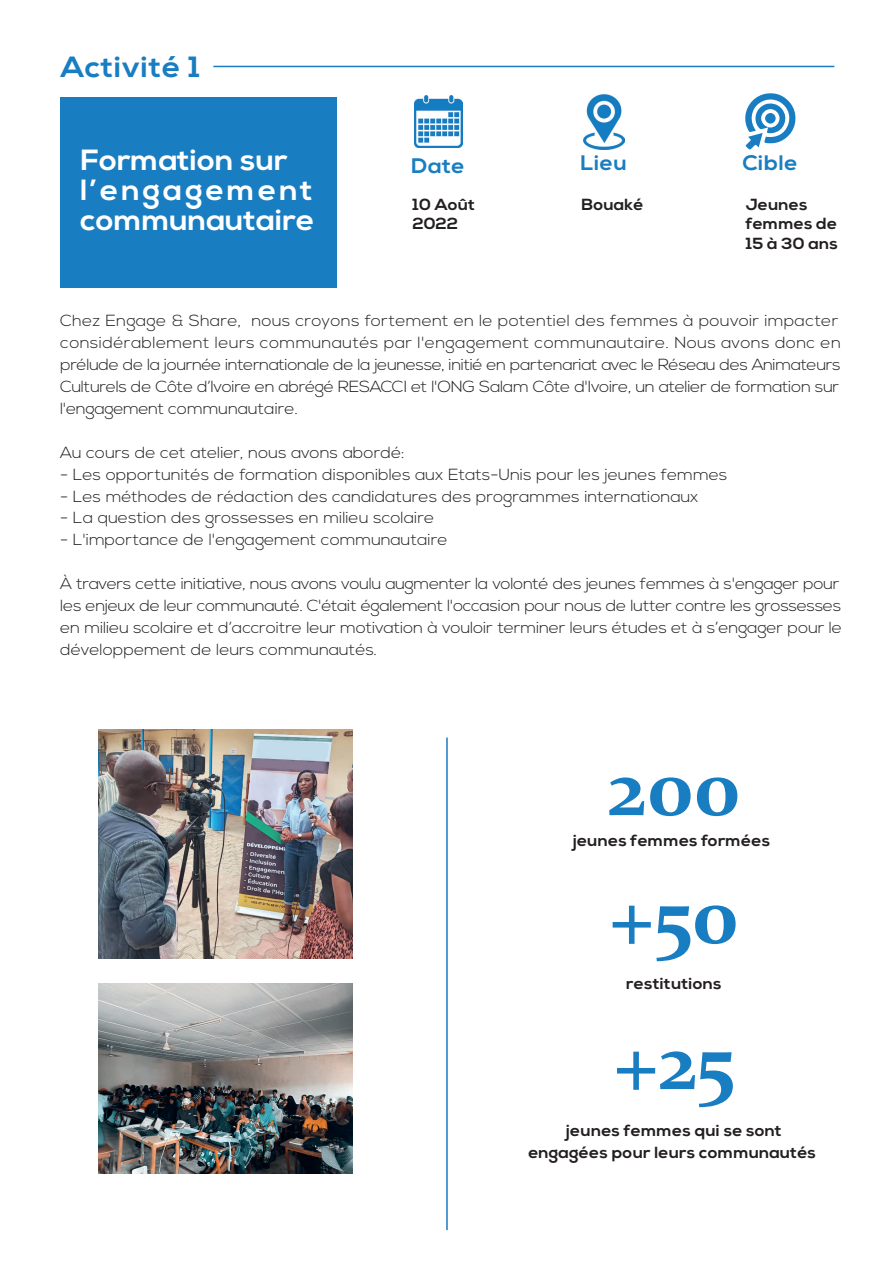
<style>
.page{position:relative;width:894px;height:1264px;background:#fff}
.page>*{position:absolute;margin:0;border:0;box-sizing:border-box;transform-origin:0 0}
.t1{font:700 81px/127.9px "Constantia";color:#197dc2}
.t2{font:700 29.25px/30px "Nexa";color:#fff;scale:1.07 1}
.t3{font:700 29.25px "Nexa";letter-spacing:.025em;color:#197dc2;scale:1.07 1}
.t4{font:700 21px "Nexa";letter-spacing:.025em;color:#197dc2;scale:1.07 1}
.t5{font:300 16.05px/21.9px "Nexa";letter-spacing:-.015em;color:#231f20;scale:1.07 1}
.t6{font:700 16.05px/19.5px "Nexa";letter-spacing:.01em;color:#231f20;scale:1.07 1}
</style>
<div class="page">
<svg style="left:745px;top:93px;width:51px;height:57px"></svg>
<svg style="left:764px;top:113px;width:11px;height:11px"></svg>
<hr style="left:213px;top:66px;width:621px;height:1px;background:#197dc2">
<hr style="left:446px;top:737px;width:1px;height:492px;background:#197dc2">
<div style="left:60px;top:97px;width:276px;height:190px;background:#197dc2"></div>
<img style="left:414px;top:96px;width:48px;height:51px">
<img style="left:583px;top:94px;width:41px;height:55px">
<img style="left:98px;top:729px;width:254px;height:229px">
<img style="left:98px;top:983px;width:254px;height:190px">
<h2 class="t3" style="left:61px;top:50px;width:131px">Activité 1</h2>
<h2 class="t2" style="left:80px;top:146px;width:195px">Formation sur</h2>
<h3 class="t4" style="left:411px;top:153px;width:51px">Date</h3>
<h3 class="t4" style="left:580px;top:151px;width:45px">Lieu</h3>
<h3 class="t4" style="left:742px;top:151px;width:53px">Cible</h3>
<h2 class="t2" style="left:80px;top:176px;width:220px">l’engagement communautaire</h2>
<p class="t6" style="left:412px;top:195px;width:60px">10 Août<br>2022</p>
<p class="t6" style="left:581px;top:195px;width:59px">Bouaké</p>
<p class="t6" style="left:745px;top:195px;width:88px">Jeunes femmes de<br>15 à 30 ans</p>
<p class="t5" style="left:60px;top:310px;width:730px">Chez Engage &amp; Share, nous croyons fortement en le potentiel des femmes à pouvoir impacter considérablement leurs communautés par l'engagement communautaire. Nous avons donc en prélude de la journée internationale de la jeunesse, initié en partenariat avec le Réseau des Animateurs Culturels de Côte d’Ivoire en abrégé RESACCI et l'ONG Salam Côte d'Ivoire, un atelier de formation sur l'engagement communautaire.</p>
<p class="t5" style="left:60px;top:442px;width:323px">Au cours de cet atelier, nous avons abordé:</p>
<p class="t5" style="left:60px;top:464px;width:625px">- Les opportunités de formation disponibles aux Etats-Unis pour les jeunes femmes</p>
<p class="t5" style="left:60px;top:486px;width:598px">- Les méthodes de rédaction des candidatures des programmes internationaux</p>
<p class="t5" style="left:60px;top:507px;width:351px">- La question des grossesses en milieu scolaire</p>
<p class="t5" style="left:60px;top:529px;width:363px">- L'importance de l'engagement communautaire</p>
<p class="t5" style="left:60px;top:573px;width:732px">À travers cette initiative, nous avons voulu augmenter la volonté des jeunes femmes à s'engager pour les enjeux de leur communauté. C'était également l'occasion pour nous de lutter contre les grossesses en milieu scolaire et d’accroitre leur motivation à vouloir terminer leurs études et à s’engager pour le développement de leurs communautés.</p>
<h1 class="t1" style="left:607px;top:719px;width:134px">200 +50</h1>
<p class="t6" style="left:573px;top:830px;width:186px">jeunes femmes formées</p>
<p class="t6" style="left:626px;top:974px;width:91px">restitutions</p>
<h1 class="t1" style="left:613px;top:993px;width:122px">+25</h1>
<p class="t6" style="left:528px;top:1119px;width:270px;line-height:21.9px;text-align:center">jeunes femmes qui se sont engagées pour leurs communautés</p>
</div>
